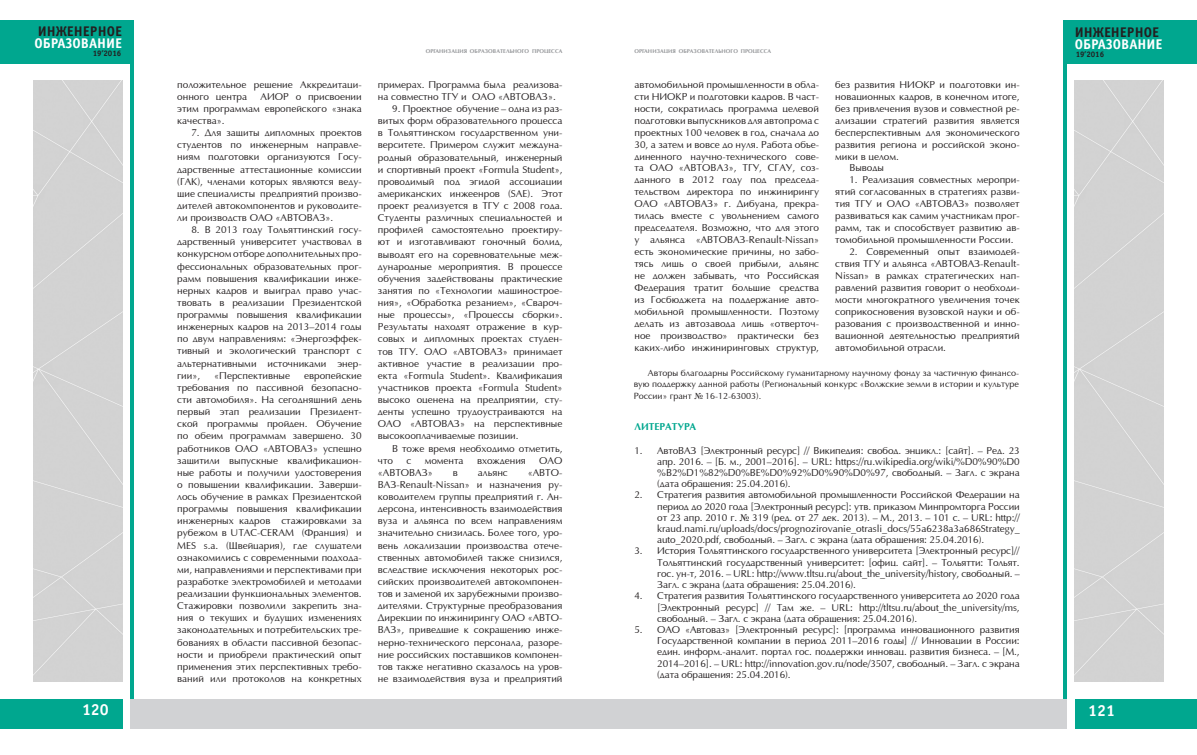
<style>
.page{position:relative;width:1197px;height:755px;background:#fff}
.page>*{position:absolute;margin:0;border:0;box-sizing:border-box;transform-origin:0 0}
.t1{font:700 16px "Officina Sans C";color:#fff}
.t2{font:700 14px "Officina Sans C";color:#fff}
.t3{font:700 14px "Officina Sans C";color:#231f20}
.t4{font:10px/12.1px "Optima";color:#231f20;text-align:justify}
.t5{font:700 10px "AG Optima";color:#00a78f}
.t6{font:9px/10.8px "Optima";color:#231f20;text-align:right}
.t7{font:700 8px "Officina Sans C";color:#231f20}
.t8{font:700 5.5px "AG Optima";letter-spacing:.01em;color:#939598}
.s1{font-family:"Times New Roman"}
</style>
<div class="page">
<div style="left:1063px;top:20px;width:133px;height:43px;background:#00a78f"></div>
<div style="left:1074px;top:698px;width:122px;height:30px;background:#00a78f"></div>
<div style="left:0;top:698px;width:122px;height:30px;background:#00a78f"></div>
<div style="left:0;top:20px;width:133px;height:43px;background:#00a78f"></div>
<hr style="left:1063px;top:45px;width:3px;height:653px;background:#00a78f">
<hr style="left:130px;top:45px;width:3px;height:653px;background:#00a78f">
<div style="left:33px;top:80px;width:89px;height:601px;background:#d3d3d3"></div>
<div style="left:130px;top:698px;width:468px;height:30px;background:#d1d2d4"></div>
<div style="left:598px;top:698px;width:468px;height:30px;background:#d1d2d4"></div>
<div style="left:1074px;top:80px;width:89px;height:601px;background:#d3d3d3"></div>
<h2 class="t3" style="left:38px;top:23px;width:86px">ИНЖЕНЕРНОЕ</h2>
<h2 class="t2" style="left:34px;top:35px;width:89px">ОБРАЗОВАНИЕ</h2>
<p class="t7" style="left:93px;top:49px;width:30px">19’2016</p>
<p class="t8" style="left:426px;top:48px;width:138px">ОРГАНИЗАЦИЯ ОБРАЗОВАТЕЛЬНОГО ПРОЦЕССА</p>
<p class="t8" style="left:634px;top:48px;width:138px">ОРГАНИЗАЦИЯ ОБРАЗОВАТЕЛЬНОГО ПРОЦЕССА</p>
<p class="t4" style="left:177px;top:79px;width:186px">положительное решение Аккредитаци&shy;онного центра</p>
<p class="t4" style="left:634px;top:79px;width:186px">автомобильной промышленности в обла&shy;сти НИОКР и подготовки кадров. В част&shy;ности, сократилась программа целевой подготовки выпускников для автопрома с проектных 100 человек в год, сначала до 30, а затем и вовсе до нуля. Работа объе&shy;диненного научно-технического сове&shy;та OAO «ABTOBA3», ТГУ, СГАУ, соз&shy;данного в 2012 году под председа&shy;тельством директора по инжинирингу ОАО «АВТОВАЗ» г. Дибуана, прекра&shy;тилась вместе с увольнением самого председателя. Возможно, что для этого у альянса «АВТОВАЗ-Renault-Nissan» есть экономические причины, но забо&shy;тясь лишь о своей прибыли, альянс не должен забывать, что Российская Федерация тратит большие средства из Госбюджета на поддержание авто&shy;мобильной промышленности. Поэтому делать из автозавода лишь «отверточ&shy;ное производство» практически без каких-либо инжиниринговых структур,</p>
<p class="t4" style="left:835px;top:79px;width:186px">без развития НИОКР и подготовки ин-</p>
<p class="t4" style="left:378px;top:79px;width:186px">примерах. Программа была реализова&shy;на совместно ТГУ и ОАО «АВТОВАЗ».</p>
<p class="t4" style="left:378px;top:103px;width:186px;text-indent:14px">9. Проектное обучение – одна из раз&shy;витых форм образовательного процесса в Тольяттинском государственном уни&shy;верситете. Примером служит междуна&shy;родный образовательный, инженерный и спортивный проект «Formula Student», проводимый под эгидой ассоциации американских инжеенров (SAE). Этот проект реализуется в ТГУ с 2008 года.<br>Студенты различных специальностей и профилей самостоятельно проектиру&shy;ют и изготавливают гоночный болид, выводят его на соревновательные меж&shy;дународные мероприятия. В процессе обучения задействованы практические занятия по «Технологии машинострое&shy;ния», «Обработка резанием», «Свароч&shy;ные процессы», «Процессы сборки».<br>Результаты находят отражение в кур&shy;совых и дипломных проектах студен&shy;тов ТГУ. ОАО «АВТОВАЗ» принимает активное участие в реализации про&shy;екта «Formula Student». Квалификация участников проекта «Formula Student» высоко оценена на предприятии, сту&shy;денты успешно трудоустраиваются на ОАО «АВТОВАЗ» на перспективные высокооплачиваемые позиции.</p>
<p class="t4" style="left:378px;top:442px;width:186px;text-indent:14px">В тоже время необходимо отметить, что</p>
<p class="t4" style="left:177px;top:91px;width:186px;text-indent:83px">АИОР о присвоении этим программам европейского «знака качества».</p>
<p class="t4" style="left:177px;top:127px;width:186px;text-indent:14px">7. Для защиты дипломных проектов студентов по инженерным направле&shy;ниям подготовки организуются Госу&shy;дарственные аттестационные комиссии (ГАК), членами которых являются веду&shy;щие специалисты предприятий произво&shy;дителей автокомпонентов и руководите&shy;ли производств ОАО «АВТОВАЗ».</p>
<p class="t4" style="left:177px;top:224px;width:186px;text-indent:14px">8. В 2013 году Тольяттинский госу&shy;дарственный университет участвовал в конкурсном отборе дополнительных про&shy;фессиональных образовательных прог&shy;рамм повышения квалификации инже&shy;нерных кадров и выиграл право учас&shy;твовать в реализации Президентской программы повышения квалификации инженерных кадров на 2013–2014 годы по двум направлениям: «Энергоэффек&shy;тивный и экологический транспорт с альтернативными источниками энер&shy;гии»,</p>
<p class="t4" style="left:835px;top:91px;width:186px">новационных кадров, в конечном итоге,</p>
<p class="t4" style="left:835px;top:103px;width:186px">без привлечения вузов и совместной ре-</p>
<p class="t4" style="left:835px;top:115px;width:186px">ализации стратегий развития является</p>
<p class="t4" style="left:835px;top:126px;width:186px">бесперспективным для экономического</p>
<p class="t4" style="left:835px;top:138px;width:186px">развития региона и российской эконо-</p>
<p class="t4" style="left:835px;top:150px;width:65px">мики в целом.</p>
<p class="t4" style="left:849px;top:162px;width:36px">Выводы</p>
<p class="t4" style="left:835px;top:174px;width:186px;text-indent:14px">1. Реализация совместных меропри&shy;ятий согласованных в стратегиях разви&shy;тия ТГУ и ОАО «АВТОВАЗ» позволяет развиваться как самим участникам прог&shy;рамм, так и способствует развитию ав&shy;томобильной промышленности России.</p>
<p class="t4" style="left:835px;top:246px;width:186px;text-indent:14px">2. Современный опыт взаимодей&shy;ствия ТГУ и альянса «АВТОВАЗ-Renault-Nissan» в рамках стратегических нап&shy;равлений развития говорит о необходи&shy;мости многократного увеличения точек соприкосновения вузовской науки и об&shy;разования с производственной и инно&shy;вационной деятельностью предприятий автомобильной отрасли.</p>
<p class="t6" style="left:633px;top:368px;width:386px">Авторы благодарны Российскому гуманитарному научному фонду за частичную финансо&shy;вую поддержку данной работы (Региональный конкурс «Волжские земли в истории и культуре</p>
<p class="t6" style="left:633px;top:391px;width:129px">России» грант <span class="s1">№</span> 16-12-63003).</p>
<p class="t5" style="left:634px;top:420px;width:63px">ЛИТЕРАТУРА</p>
<p class="t4" style="left:657px;top:444px;width:364px;line-height:11.2px;text-indent:-23px">1. АвтоВАЗ [Электронный ресурс] // Википедия: свобод. энцикл.: [сайт]. – Ред. 23 апр. 2016. – [Б. м., 2001–2016]. – URL: https://ru.wikipedia.org/wiki/%D0%90%D0 %B2%D1%82%D0%BE%D0%92%D0%90%D0%97, свободный. – Загл. с экрана (дата обращения: 25.04.2016).</p>
<p class="t4" style="left:657px;top:489px;width:364px;line-height:11.2px;text-indent:-23px">2. Стратегия развития автомобильной промышленности Российской Федерации на период до 2020 года [Электронный ресурс]: утв. приказом Минпромторга России от 23 апр. 2010 г. <span class="s1">№</span> 319 (ред. от 27 дек. 2013). – М., 2013. – 101 с. – URL: http:// kraud.nami.ru/uploads/docs/prognozirovanie_otrasli_docs/55a6238a3a686Strategy_ auto_2020.pdf, свободный. – Загл. с экрана (дата обращения: 25.04.2016).</p>
<p class="t4" style="left:657px;top:545px;width:364px;line-height:11.2px;text-indent:-23px">3. История Тольяттинского государственного университета [Электронный ресурс]// Тольяттинский государственный университет: [офиц. сайт]. – Тольятти: Тольят. гос. ун-т, 2016. – URL: http://www.tltsu.ru/about_the_university/history, свободный. – Загл. с экрана (дата обращения: 25.04.2016).</p>
<p class="t4" style="left:657px;top:590px;width:364px;line-height:11.2px;text-indent:-23px">4. Стратегия развития Тольяттинского государственного университета до 2020 года [Электронный ресурс] // Там же. – URL: http://tltsu.ru/about_the_university/ms, свободный. – Загл. с экрана (дата обращения: 25.04.2016).</p>
<p class="t4" style="left:657px;top:624px;width:364px;line-height:11.2px;text-indent:-23px">5. ОАО «Автоваз» [Электронный ресурс]: [программа инновационного развития Государственной компании в период 2011–2016 годы] // Инновации в России: един. информ.-аналит. портал гос. поддержки инновац. развития бизнеса. – [М., 2014–2016]. – URL: http://innovation.gov.ru/node/3507, свободный. – Загл. с экрана (дата обращения: 25.04.2016).</p>
<p class="t4" style="left:214px;top:369px;width:77px">«Перспективные</p>
<p class="t4" style="left:177px;top:369px;width:186px;text-indent:127px">европейские требования по пассивной безопасно&shy;сти автомобиля». На сегодняшний день первый этап реализации Президент&shy;ской программы пройден. Обучение по обеим программам завершено. 30 работников ОАО «АВТОВАЗ» успешно защитили выпускные квалификацион&shy;ные работы и получили удостоверения о повышении квалификации. Заверши&shy;лось обучение в рамках Президентской программы повышения квалификации инженерных кадров стажировками за рубежом в UTAC-CERAM (Франция) и MES s.a. (Щвейцария), где слушатели ознакомились с современными подхода&shy;ми, направлениями и перспективами при разработке электромобилей и методами реализации функциональных элементов.<br>Стажировки позволили закрепить зна&shy;ния о текущих и будущих изменениях законодательных и потребительских тре&shy;бованиях в области пассивной безопас&shy;ности и приобрели практический опыт применения этих перспективных требо&shy;ваний или протоколов на конкретных</p>
<p class="t4" style="left:406px;top:454px;width:6px">с</p>
<p class="t4" style="left:424px;top:454px;width:40px">момента</p>
<p class="t4" style="left:477px;top:454px;width:50px">вхождения</p>
<p class="t4" style="left:539px;top:454px;width:25px">ОАО</p>
<p class="t4" style="left:378px;top:466px;width:56px">«АВТОВАЗ»</p>
<p class="t4" style="left:453px;top:466px;width:6px">в</p>
<p class="t4" style="left:478px;top:466px;width:31px">альянс</p>
<p class="t4" style="left:378px;top:466px;width:186px;text-indent:150px">«АВТО-ВАЗ-Renault-Nissan» и назначения ру&shy;ководителем группы предприятий г. Ан&shy;дерсона, интенсивность взаимодействия вуза и альянса по всем направлениям значительно снизилась. Более того, уро&shy;вень локализации производства отече&shy;ственных автомобилей также снизился, вследствие исключения некоторых рос&shy;сийских производителей автокомпонен&shy;тов и заменой их зарубежными произво&shy;дителями. Структурные преобразования Дирекции по инжинирингу ОАО «АВТО-ВАЗ», приведшие к сокращению инже&shy;нерно-технического персонала, разоре&shy;ние российских поставщиков компонен&shy;тов также негативно сказалось на уров&shy;не взаимодействия вуза и предприятий</p>
<h2 class="t3" style="left:1074px;top:24px;width:86px">ИНЖЕНЕРНОЕ</h2>
<h2 class="t2" style="left:1074px;top:36px;width:89px">ОБРАЗОВАНИЕ</h2>
<p class="t7" style="left:1075px;top:49px;width:30px">19’2016</p>
<h1 class="t1" style="left:82px;top:700px;width:28px">120</h1>
<h1 class="t1" style="left:1088px;top:700px;width:28px">121</h1>
</div>
